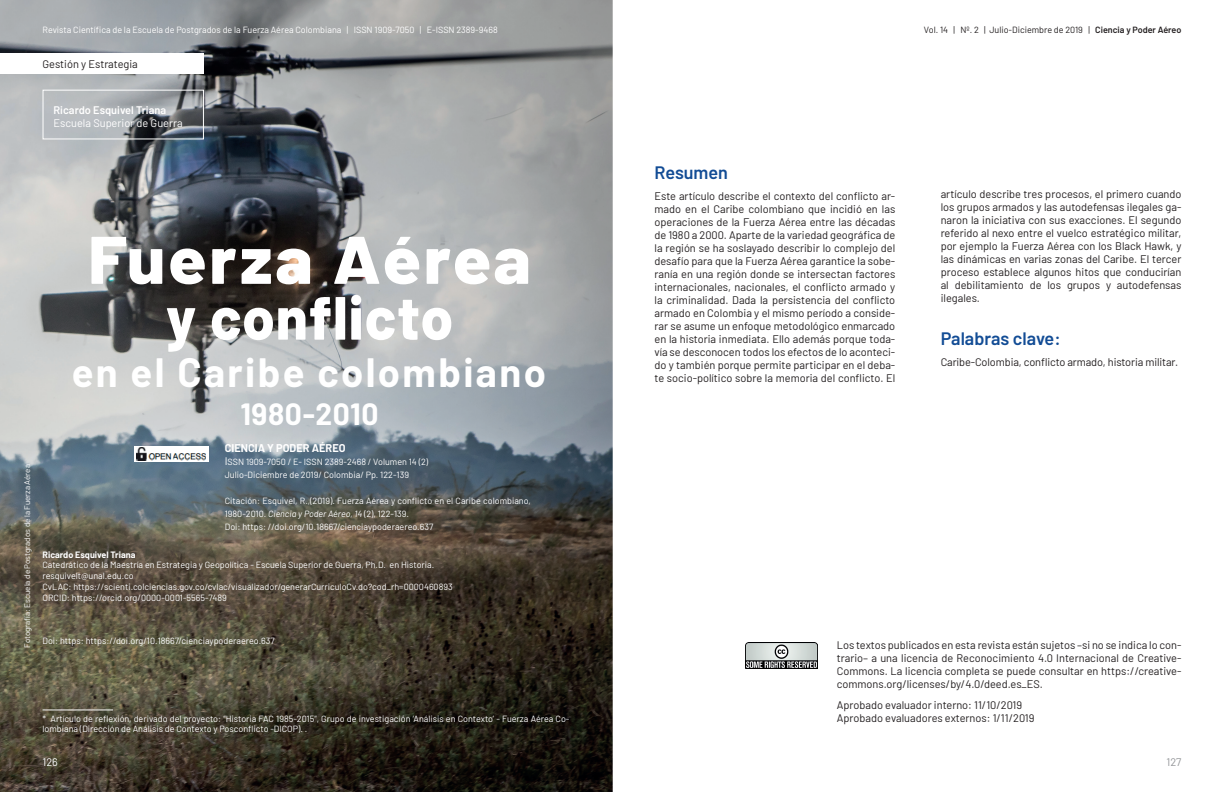
<style>
.page{position:relative;width:1224px;height:792px;background:#fff}
.page>*{position:absolute;margin:0;border:0;box-sizing:border-box;transform-origin:0 0}
.t1{font:800 67.2px "Barlow";letter-spacing:.04em;color:#fff;scale:1.04 1}
.t2{font:800 60.9px "Barlow";letter-spacing:.02em;color:#fff;scale:.95 1}
.t3{font:700 40px "Barlow";letter-spacing:.06em;color:#fff}
.t4{font:700 30px "Barlow";letter-spacing:.02em;color:#fff}
.t5{font:600 18px "Barlow";color:#124c95}
.t6{font:11px/13px "Barlow";color:#231f20;text-align:justify}
.t7{font:11px "Barlow";color:#fff}
.t8{font:600 11px "Barlow";color:#fff}
.t9{font:700 11px "Barlow";color:#fff}
.t10{font:11px "Barlow";color:#939598}
.t11{font:9px/10.8px "Barlow";color:#fff}
.t12{font:9px "Barlow";color:#231f20}
.t13{font:700 9px "Barlow";color:#fff}
.t14{font:8px "Barlow";color:#fff}
.s1{font-size:11px}
.s2{font-style:italic}
.s3{font-weight:600}
</style>
<div class="page">
<img style="left:0;top:0;width:613px;height:792px">
<svg style="left:134px;top:446px;width:75px;height:15px"></svg>
<img style="left:137px;top:447px;width:69px;height:13px">
<div style="left:0;top:54px;width:204px;height:20px;background:#fff"></div>
<hr style="left:43px;top:710px;width:70px;height:1px;background:#fff">
<div style="left:43px;top:90px;width:161px;height:49px;border:1px solid #fff"></div>
<img style="left:745px;top:643px;width:72px;height:25px">
<p class="t11" style="left:43px;top:24px;width:457px">Revista Científica de la Escuela de Postgrados de la Fuerza Aérea Colombiana | ISSN 1909-7050 | E-ISSN 2389-9468</p>
<p class="t6" style="left:43px;top:56px;width:97px">Gestión y Estrategia</p>
<p class="t8" style="left:54px;top:102px;width:114px">Ricardo Esquivel Triana</p>
<p class="t7" style="left:54px;top:115px;width:131px">Escuela Superior de Guerra</p>
<p class="t14" style="left:22px;top:648px;width:185px;rotate:-90deg">Fotografía: Escuela de Postgrados de la Fuerza Aérea</p>
<h1 class="t1" style="left:88px;top:210px;width:427px">Fuerza Aérea</h1>
<h2 class="t2" style="left:166px;top:272px;width:304px">y conflicto</h2>
<h3 class="t3" style="left:72px;top:343px;width:476px">en el Caribe colombiano</h3>
<h3 class="t4" style="left:240px;top:392px;width:140px">1980-2010</h3>
<p class="t9" style="left:225px;top:440px;width:122px">CIENCIA Y PODER AÉREO</p>
<p class="t11" style="left:225px;top:454px;width:205px;line-height:13px"><span class="s1">I</span>SSN 1909-7050 / E- ISSN 2389-2468 / Volumen 14 (2)<br>Julio-Diciembre de 2019/ Colombia/ Pp. 122-139</p>
<p class="t11" style="left:225px;top:493px;width:308px;line-height:13px">Citación: Esquivel, R.,(2019). Fuerza Aérea y conflicto en el Caribe colombiano,<br>1980-2010. <span class="s2">Ciencia y Poder Aéreo, 14</span> (2), 122-139.<br>Doi: https: //doi.org/10.18667/cienciaypoderaereo.637</p>
<p class="t13" style="left:43px;top:548px;width:94px">Ricardo Esquivel Triana</p>
<p class="t11" style="left:43px;top:559px;width:412px">Catedrático de la Maestría en Estrategia y Geopolítica - Escuela Superior de Guerra, Ph.D. en Historia. resquivelt@unal.edu.co<br>CvLAC: https://scienti.colciencias.gov.co/cvlac/visualizador/generarCurriculoCv.do?cod_rh=0000460893<br>ORCID: https://orcid.org/0000-0001-5565-7489</p>
<p class="t11" style="left:43px;top:635px;width:234px">Doi: https: https://doi.org/10.18667/cienciaypoderaereo.637</p>
<p class="t11" style="left:43px;top:712px;width:528px">* Artículo de reflexión, derivado del proyecto: “Historia FAC 1985-2015”, Grupo de investigación ‘Análisis en Contexto’ - Fuerza Aérea Co&shy;lombiana (Dirección de Análisis de Contexto y Posconflicto -DICOP). .</p>
<p class="t7" style="left:43px;top:755px;width:17px">126</p>
<p class="t12" style="left:924px;top:23px;width:259px">Vol. 14 | Nº. 2 | Julio-Diciembre de 2019 | <span class="s3">Ciencia y Poder Aéreo</span></p>
<h3 class="t5" style="left:655px;top:159px;width:75px">Resumen</h3>
<p class="t6" style="left:655px;top:189px;width:242px">Este artículo describe el contexto del conflicto ar&shy;mado en el Caribe colombiano que incidió en las operaciones de la Fuerza Aérea entre las décadas de 1980 a 2000. Aparte de la variedad geográfica de la región se ha soslayado describir lo complejo del desafío para que la Fuerza Aérea garantice la sobe&shy;ranía en una región donde se intersectan factores internacionales, nacionales, el conflicto armado y la criminalidad. Dada la persistencia del conflicto armado en Colombia y el mismo período a conside&shy;rar se asume un enfoque metodológico enmarcado en la historia inmediata. Ello además porque toda&shy;vía se desconocen todos los efectos de lo aconteci&shy;do y también porque permite participar en el deba&shy;te socio-político sobre la memoria del conflicto. El</p>
<p class="t6" style="left:941px;top:186px;width:242px">artículo describe tres procesos, el primero cuando los grupos armados y las autodefensas ilegales ga&shy;naron la iniciativa con sus exacciones. El segundo referido al nexo entre el vuelco estratégico militar, por ejemplo la Fuerza Aérea con los Black Hawk, y las dinámicas en varias zonas del Caribe. El tercer proceso establece algunos hitos que conducirían al debilitamiento de los grupos y autodefensas ilegales.</p>
<h3 class="t5" style="left:941px;top:325px;width:122px">Palabras clave:</h3>
<p class="t6" style="left:941px;top:355px;width:239px">Caribe-Colombia, conflicto armado, historia militar.</p>
<p class="t6" style="left:837px;top:637px;width:346px">Los textos publicados en esta revista están sujetos –si no se indica lo con&shy;trario– a una licencia de Reconocimiento 4.0 Internacional de Creative-Commons. La licencia completa se puede consultar en https://creative&shy;commons.org/licenses/by/4.0/deed.es_ES.</p>
<p class="t6" style="left:837px;top:698px;width:199px">Aprobado evaluador interno: 11/10/2019<br>Aprobado evaluadores externos: 1/11/2019</p>
<p class="t10" style="left:1167px;top:755px;width:16px">127</p>
</div>
